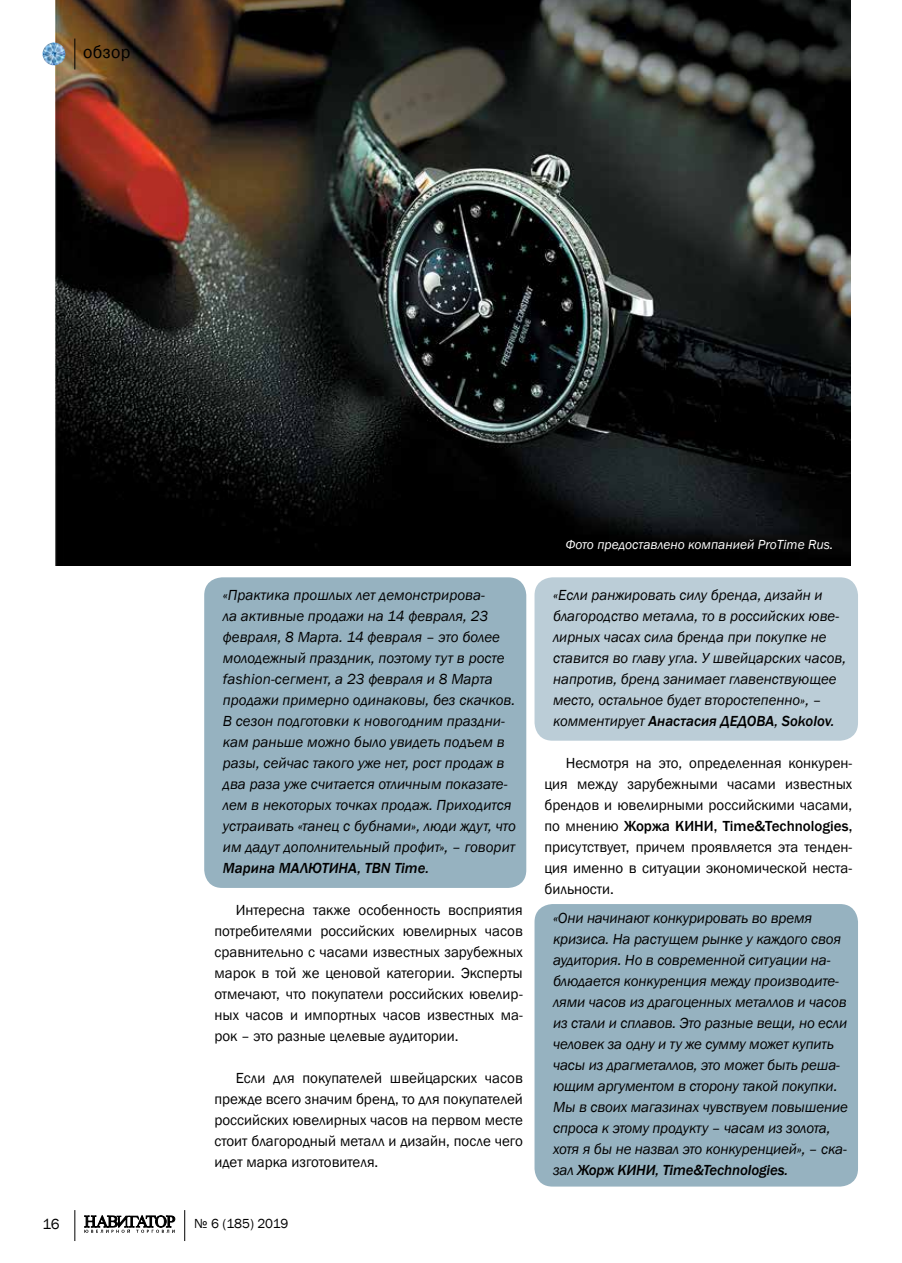
<style>
.page{position:relative;width:902px;height:1263px;background:#fff}
.page>*{position:absolute;margin:0;border:0;box-sizing:border-box;transform-origin:0 0}
.t1{font:18px "Franklin Gothic";letter-spacing:.02em;color:#000}
.t2{font:italic 15px/21px "Franklin Gothic";color:#000}
.t3{font:15px/21px "Franklin Gothic";color:#000;text-align:justify}
.t4{font:italic 500 15px "Franklin Gothic";color:#000}
.t5{font:italic 13.5px "Franklin Gothic";color:#fff}
.t6{font:13.5px "Franklin Gothic";letter-spacing:-.005em;color:#000}
.s1{font-weight:500}
</style>
<div class="page">
<svg style="left:84px;top:1215px;width:91px;height:18px"></svg>
<hr style="left:184px;top:1210px;width:1px;height:31px;background:#000">
<hr style="left:74px;top:1210px;width:1px;height:31px;background:#000">
<img style="left:56px;top:0;width:794px;height:565px">
<img style="left:43px;top:43px;width:22px;height:22px;border-radius:11px">
<hr style="left:74px;top:39px;width:1px;height:30px;background:#000">
<div style="left:534px;top:904px;width:323px;height:282px;background:#96b2c0;border-radius:18px"></div>
<div style="left:534px;top:577px;width:323px;height:164px;background:#bbcdd7;border-radius:18px"></div>
<div style="left:204px;top:577px;width:322px;height:311px;background:#96b2c0;border-radius:18px"></div>
<p class="t1" style="left:83px;top:41px;width:49px">обзор</p>
<p class="t2" style="left:223px;top:584px;width:294px">«Практика прошлых лет демонстрирова-<br>ла активные продажи на 14 февраля, 23 февраля, 8 Марта. 14 февраля – это более молодежный праздник, поэтому тут в росте fashion-сегмент, а 23 февраля и 8 Марта продажи примерно одинаковы, без скачков.<br>В сезон подготовки к новогодним праздни&shy;кам раньше можно было увидеть подъем в разы, сейчас такого уже нет, рост продаж в два раза уже считается отличным показате&shy;лем в некоторых точках продаж. Приходится устраивать «танец с бубнами», люди ждут, что им дадут дополнительный профит», – говорит</p>
<p class="t4" style="left:223px;top:858px;width:208px">Марина МАЛЮТИНА, TBN Time.</p>
<p class="t3" style="left:214px;top:900px;width:310px;text-indent:21px">Интересна также особенность восприятия потребителями российских ювелирных часов сравнительно с часами известных зарубежных марок в той же ценовой категории. Эксперты отмечают, что покупатели российских ювелир&shy;ных часов и импортных часов известных ма&shy;рок – это разные целевые аудитории.</p>
<p class="t3" style="left:214px;top:1068px;width:310px;text-indent:21px">Если для покупателей швейцарских часов прежде всего значим бренд, то для покупателей российских ювелирных часов на первом месте стоит благородный металл и дизайн, после чего идет марка изготовителя.</p>
<p class="t3" style="left:43px;top:1214px;width:19px">16</p>
<p class="t6" style="left:194px;top:1215px;width:96px">№ 6 (185) 2019</p>
<p class="t5" style="left:565px;top:536px;width:269px">Фото предоставлено компанией ProTime Rus.</p>
<p class="t2" style="left:553px;top:584px;width:294px">«Если ранжировать силу бренда, дизайн и благородство металла, то в российских юве&shy;лирных часах сила бренда при покупке не ставится во главу угла. У швейцарских часов, напротив, бренд занимает главенствующее место, остальное будет второстепенно», – комментирует <span class="s1">Анастасия ДЕДОВА, Sokolov.</span></p>
<p class="t3" style="left:544px;top:753px;width:309px;text-indent:21px">Несмотря на это, определенная конкурен&shy;ция между зарубежными часами известных брендов и ювелирными российскими часами, по мнению <span class="s1">Жоржа КИНИ, Time&amp;Technologies, </span>присутствует, причем проявляется эта тенден&shy;ция именно в ситуации экономической неста&shy;бильности.</p>
<p class="t2" style="left:553px;top:908px;width:296px">«Они начинают конкурировать во время кризиса. На растущем рынке у каждого своя аудитория. Но в современной ситуации на&shy;блюдается конкуренция между производите&shy;лями часов из драгоценных металлов и часов из стали и сплавов. Это разные вещи, но если человек за одну и ту же сумму может купить часы из драгметаллов, это может быть реша&shy;ющим аргументом в сторону такой покупки.<br>Мы в своих магазинах чувствуем повышение спроса к этому продукту – часам из золота, хотя я бы не назвал это конкуренцией», – ска&shy;зал <span class="s1">Жорж КИНИ, Time&amp;Technologies.</span></p>
</div>
